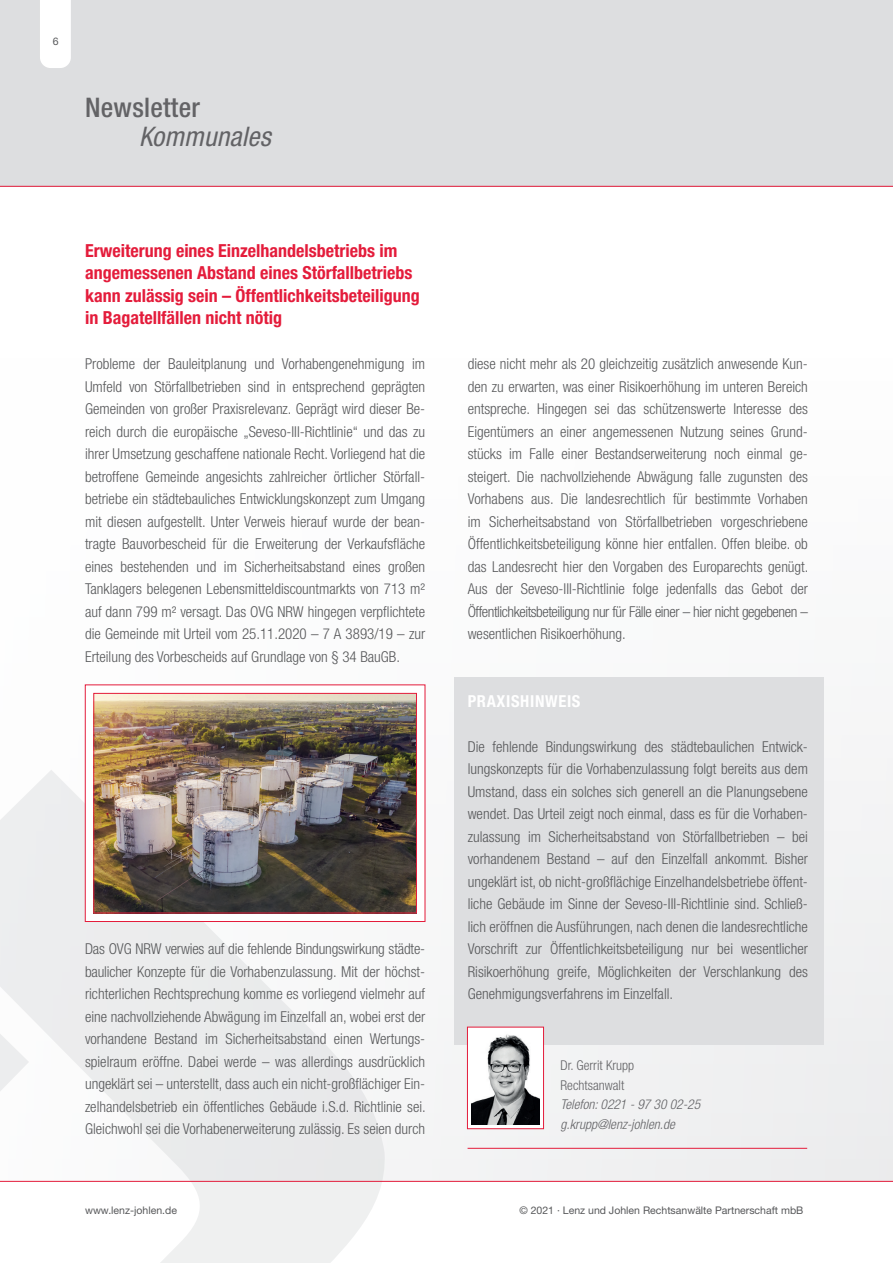
<style>
.page{position:relative;width:893px;height:1263px;background:#fff}
.page>*{position:absolute;margin:0;border:0;box-sizing:border-box;transform-origin:0 0}
.t1{font:500 condensed 27px "Helvetica Neue LT Std";letter-spacing:.01em;color:#636366}
.t2{font:italic condensed 27px "Helvetica Neue LT Std";letter-spacing:.01em;color:#636366}
.fliess{font:700 condensed 18px/22.5px "Helvetica Neue LT Std";color:#e41c3b}
.t3{font:700 condensed 16.5px "Helvetica Neue LT Std";letter-spacing:.04em;color:#fff}
.fliess-2{font:300 condensed 15px/22.5px "Helvetica Neue LT Std";color:#57585a;text-align:justify}
.t4{font:italic 300 condensed 13.5px "Helvetica Neue LT Std";color:#636366}
.t5{font:300 condensed 13.5px "Helvetica Neue LT Std";color:#636366}
.t6{font:10.5px "Helvetica Neue LT Std";color:#57585a}
</style>
<div class="page">
<div style="left:0;top:0;width:893px;height:187px;background:#dddee0"></div>
<div style="left:0;top:344px;width:893px;height:837px;background:linear-gradient(to right,#fffefe,#f6f6f7)"></div>
<svg style="left:0;top:770px;width:386px;height:493px;fill:#edeeef"></svg>
<div style="left:454px;top:677px;width:370px;height:368px;background:#dddee0"></div>
<div style="left:467px;top:1027px;width:77px;height:102px;background:#fff;border:1px solid #e41c3b"></div>
<img style="left:471px;top:1034px;width:68px;height:91px">
<hr style="left:468px;top:1148px;width:339px;height:1px;background:#e41c3b">
<div style="left:85px;top:685px;width:340px;height:237px;background:#fff;border:1px solid #e41c3b"></div>
<img style="left:96px;top:695px;width:319px;height:216px">
<div style="left:94px;top:693px;width:323px;height:220px;border:1px solid #e41c3b"></div>
<hr style="left:0;top:1181px;width:893px;height:1px;background:#e41c3b">
<hr style="left:0;top:186px;width:893px;height:1px;background:#e41c3b">
<div style="left:40px;top:0;width:31px;height:68px;background:#fff"></div>
<p class="t6" style="left:53px;top:35px;width:7px">6</p>
<h1 class="t1" style="left:85px;top:91px;width:116px">Newsletter</h1>
<h1 class="t2" style="left:139px;top:120px;width:133px">Kommunales</h1>
<p class="fliess" style="left:85px;top:239px;width:336px">Erweiterung eines Einzelhandelsbetriebs im angemessenen Abstand eines Störfallbetriebs kann zulässig sein – Öffentlichkeitsbeteiligung in Bagatellfällen nicht nötig</p>
<p class="fliess-2" style="left:85px;top:352px;width:342px">Probleme der Bauleitplanung und Vorhabengenehmigung im Umfeld von Störfallbetrieben sind in entsprechend geprägten Gemeinden von großer Praxisrelevanz. Geprägt wird dieser Be&shy;reich durch die europäische „Seveso-III-Richtlinie“ und das zu ihrer Umsetzung geschaffene nationale Recht. Vorliegend hat die betroffene Gemeinde angesichts zahlreicher örtlicher Störfall&shy;betriebe ein städtebauliches Entwicklungskonzept zum Umgang mit diesen aufgestellt. Unter Verweis hierauf wurde der bean&shy;tragte Bauvorbescheid für die Erweiterung der Verkaufsfläche eines bestehenden und im Sicherheitsabstand eines großen Tanklagers belegenen Lebensmitteldiscountmarkts von 713 m² auf dann 799 m² versagt. Das OVG NRW hingegen verpflichtete die Gemeinde mit Urteil vom 25.11.2020 – 7 A 3893/19 – zur Erteilung des Vorbescheids auf Grundlage von § 34 BauGB.</p>
<p class="fliess-2" style="left:85px;top:937px;width:342px">Das OVG NRW verwies auf die fehlende Bindungswirkung städte&shy;baulicher Konzepte für die Vorhabenzulassung. Mit der höchst&shy;richterlichen Rechtsprechung komme es vorliegend vielmehr auf eine nachvollziehende Abwägung im Einzelfall an, wobei erst der vorhandene Bestand im Sicherheitsabstand einen Wertungs&shy;spielraum eröffne. Dabei werde – was allerdings ausdrücklich ungeklärt sei – unterstellt, dass auch ein nicht-großflächiger Ein&shy;zelhandelsbetrieb ein öffentliches Gebäude i.S.d. Richtlinie sei.<br>Gleichwohl sei die Vorhabenerweiterung zulässig. Es seien durch</p>
<p class="fliess-2" style="left:468px;top:352px;width:342px">diese nicht mehr als 20 gleichzeitig zusätzlich anwesende Kun&shy;den zu erwarten, was einer Risikoerhöhung im unteren Bereich entspreche. Hingegen sei das schützenswerte Interesse des Eigentümers an einer angemessenen Nutzung seines Grund&shy;stücks im Falle einer Bestandserweiterung noch einmal ge&shy;steigert. Die nachvollziehende Abwägung falle zugunsten des Vorhabens aus. Die landesrechtlich für bestimmte Vorhaben im Sicherheitsabstand von Störfallbetrieben vorgeschriebene Öffentlichkeitsbeteiligung könne hier entfallen. Offen bleibe. ob das Landesrecht hier den Vorgaben des Europarechts genügt.<br>Aus der Seveso-III-Richtlinie folge jedenfalls das Gebot der Öffentlichkeitsbeteiligung nur für Fälle einer – hier nicht gegebenen – wesentlichen Risikoerhöhung.</p>
<p class="t3" style="left:468px;top:691px;width:114px">PRAXISHINWEIS</p>
<p class="fliess-2" style="left:468px;top:735px;width:342px">Die fehlende Bindungswirkung des städtebaulichen Entwick&shy;lungskonzepts für die Vorhabenzulassung folgt bereits aus dem Umstand, dass ein solches sich generell an die Planungsebene wendet. Das Urteil zeigt noch einmal, dass es für die Vorhaben&shy;zulassung im Sicherheitsabstand von Störfallbetrieben – bei vorhandenem Bestand – auf den Einzelfall ankommt. Bisher ungeklärt ist, ob nicht-großflächige Einzelhandelsbetriebe öffent&shy;liche Gebäude im Sinne der Seveso-III-Richtlinie sind. Schließ&shy;lich eröffnen die Ausführungen, nach denen die landesrechtliche Vorschrift zur Öffentlichkeitsbeteiligung nur bei wesentlicher Risikoerhöhung greife, Möglichkeiten der Verschlankung des Genehmigungsverfahrens im Einzelfall.</p>
<p class="t5" style="left:561px;top:1058px;width:75px">Dr. Gerrit Krupp</p>
<p class="t5" style="left:561px;top:1077px;width:65px">Rechtsanwalt</p>
<p class="t4" style="left:561px;top:1097px;width:141px">Telefon: 0221 - 97 30 02-25</p>
<p class="t4" style="left:561px;top:1116px;width:116px">g.krupp@lenz-johlen.de</p>
<p class="t6" style="left:85px;top:1204px;width:93px">www.lenz-johlen.de</p>
<p class="t6" style="left:519px;top:1204px;width:285px">© 2021 · Lenz und Johlen Rechtsanwälte Partnerschaft mbB</p>
</div>
